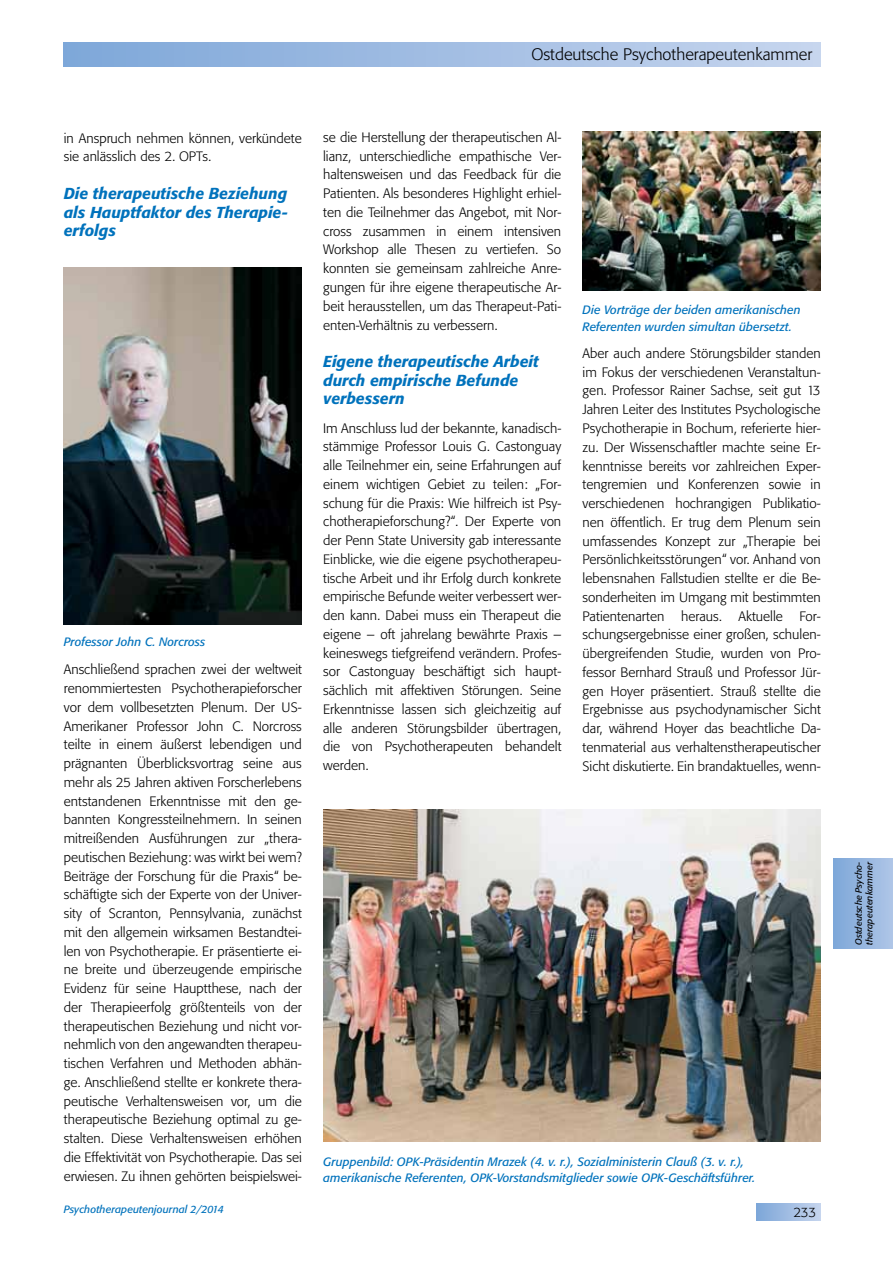
<style>
.page{position:relative;width:893px;height:1263px;background:#fff}
.page>*{position:absolute;margin:0;border:0;box-sizing:border-box;transform-origin:0 0}
.t1{font:300 16.5px "Tn T Form BSK";color:#000}
.t2{font:italic 500 15.75px/18.8px "Tn T Form BSK";color:#0072bc;text-align:justify}
.t3{font:300 13.5px/18.8px "Tn T Form BSK";color:#000;text-align:justify}
.t4{font:italic 12px/16.5px "Tn T Form BSK";color:#0072bc}
.t5{font:italic 10.5px "Tn T Form BSK";color:#0072bc}
.t6{font:italic 9px/10.8px "Tn T Form BSK";color:#000}
</style>
<div class="page">
<div style="left:64px;top:43px;width:757px;height:24px;background:linear-gradient(to right,#7da7d8,#c6d5ee)"></div>
<div style="left:757px;top:1203px;width:64px;height:17px;background:linear-gradient(to right,#7da7d8,#c5d4ed)"></div>
<div style="left:833px;top:858px;width:60px;height:90px;background:linear-gradient(to right,#7da7d9,#aec5e7)"></div>
<img style="left:64px;top:267px;width:238px;height:358px">
<img style="left:323px;top:810px;width:498px;height:331px">
<img style="left:583px;top:132px;width:238px;height:158px">
<p class="t1" style="left:531px;top:44px;width:282px">Ostdeutsche Psychotherapeutenkammer</p>
<p class="t3" style="left:64px;top:129px;width:240px">in Anspruch nehmen können, verkündete sie anlässlich des 2. OPTs.</p>
<p class="t2" style="left:64px;top:184px;width:225px">Die therapeutische Beziehung als Hauptfaktor des Therapie&shy;erfolgs</p>
<p class="t4" style="left:64px;top:634px;width:143px">Professor John C. Norcross</p>
<p class="t3" style="left:64px;top:660px;width:240px">Anschließend sprachen zwei der weltweit renommiertesten Psychotherapieforscher vor dem vollbesetzten Plenum. Der US-Amerikaner Professor John C. Norcross teilte in einem äußerst lebendigen und prägnanten Überblicksvortrag seine aus mehr als 25 Jahren aktiven Forscherlebens entstandenen Erkenntnisse mit den ge&shy;bannten Kongressteilnehmern. In seinen mitreißenden Ausführungen zur „thera&shy;peutischen Beziehung: was wirkt bei wem?<br>Beiträge der Forschung für die Praxis“ be&shy;schäftigte sich der Experte von der Univer&shy;sity of Scranton, Pennsylvania, zunächst mit den allgemein wirksamen Bestandtei&shy;len von Psychotherapie. Er präsentierte ei&shy;ne breite und überzeugende empirische Evidenz für seine Hauptthese, nach der der Therapieerfolg größtenteils von der therapeutischen Beziehung und nicht vor&shy;nehmlich von den angewandten therapeu&shy;tischen Verfahren und Methoden abhän&shy;ge. Anschließend stellte er konkrete thera&shy;peutische Verhaltensweisen vor, um die therapeutische Beziehung optimal zu ge&shy;stalten. Diese Verhaltensweisen erhöhen die Effektivität von Psychotherapie. Das sei erwiesen. Zu ihnen gehörten beispielswei-</p>
<p class="t3" style="left:323px;top:128px;width:240px">se die Herstellung der therapeutischen Al&shy;lianz, unterschiedliche empathische Ver&shy;haltensweisen und das Feedback für die Patienten. Als besonderes Highlight erhiel&shy;ten die Teilnehmer das Angebot, mit Nor&shy;cross zusammen in einem intensiven Workshop alle Thesen zu vertiefen. So konnten sie gemeinsam zahlreiche Anre&shy;gungen für ihre eigene therapeutische Ar&shy;beit herausstellen, um das Therapeut-Pati&shy;enten-Verhältnis zu verbessern.</p>
<p class="t2" style="left:323px;top:352px;width:217px;text-align:left">Eigene therapeutische Arbeit durch empirische Befunde verbessern</p>
<p class="t3" style="left:323px;top:418px;width:240px">Im Anschluss lud der bekannte, kanadisch&shy;stämmige Professor Louis G. Castonguay alle Teilnehmer ein, seine Erfahrungen auf einem wichtigen Gebiet zu teilen: „For&shy;schung für die Praxis: Wie hilfreich ist Psy&shy;chotherapieforschung?“. Der Experte von der Penn State University gab interessante Einblicke, wie die eigene psychotherapeu&shy;tische Arbeit und ihr Erfolg durch konkrete empirische Befunde weiter verbessert wer&shy;den kann. Dabei muss ein Therapeut die eigene – oft jahrelang bewährte Praxis – keineswegs tiefgreifend verändern. Profes&shy;sor Castonguay beschäftigt sich haupt&shy;sächlich mit affektiven Störungen. Seine Erkenntnisse lassen sich gleichzeitig auf alle anderen Störungsbilder übertragen, die von Psychotherapeuten behandelt werden.</p>
<p class="t4" style="left:583px;top:302px;width:220px">Die Vorträge der beiden amerikanischen<br>Referenten wurden simultan übersetzt.</p>
<p class="t3" style="left:583px;top:344px;width:240px">Aber auch andere Störungsbilder standen im Fokus der verschiedenen Veranstaltun&shy;gen. Professor Rainer Sachse, seit gut 13<br>Jahren Leiter des Institutes Psychologische Psychotherapie in Bochum, referierte hier&shy;zu. Der Wissenschaftler machte seine Er&shy;kenntnisse bereits vor zahlreichen Exper&shy;tengremien und Konferenzen sowie in verschiedenen hochrangigen Publikatio&shy;nen öffentlich. Er trug dem Plenum sein umfassendes Konzept zur „Therapie bei Persönlichkeitsstörungen“ vor. Anhand von lebensnahen Fallstudien stellte er die Be&shy;sonderheiten im Umgang mit bestimmten Patientenarten heraus. Aktuelle For&shy;schungsergebnisse einer großen, schulen&shy;übergreifenden Studie, wurden von Pro&shy;fessor Bernhard Strauß und Professor Jür&shy;gen Hoyer präsentiert. Strauß stellte die Ergebnisse aus psychodynamischer Sicht dar, während Hoyer das beachtliche Da&shy;tenmaterial aus verhaltenstherapeutischer Sicht diskutierte. Ein brandaktuelles, wenn-</p>
<p class="t4" style="left:323px;top:1153px;width:434px">Gruppenbild: OPK-Präsidentin Mrazek (4. v. r.), Sozialministerin Clauß (3. v. r.), amerikanische Referenten, OPK-Vorstandsmitglieder sowie OPK-Geschäftsführer.</p>
<p class="t5" style="left:64px;top:1203px;width:162px">Psychotherapeutenjournal 2/2014</p>
<p class="t3" style="left:793px;top:1202px;width:25px">233</p>
<p class="t6" style="left:853px;top:945px;width:85px;rotate:-90deg">Ostdeutsche Psycho&shy;therapeutenkammer</p>
</div>
